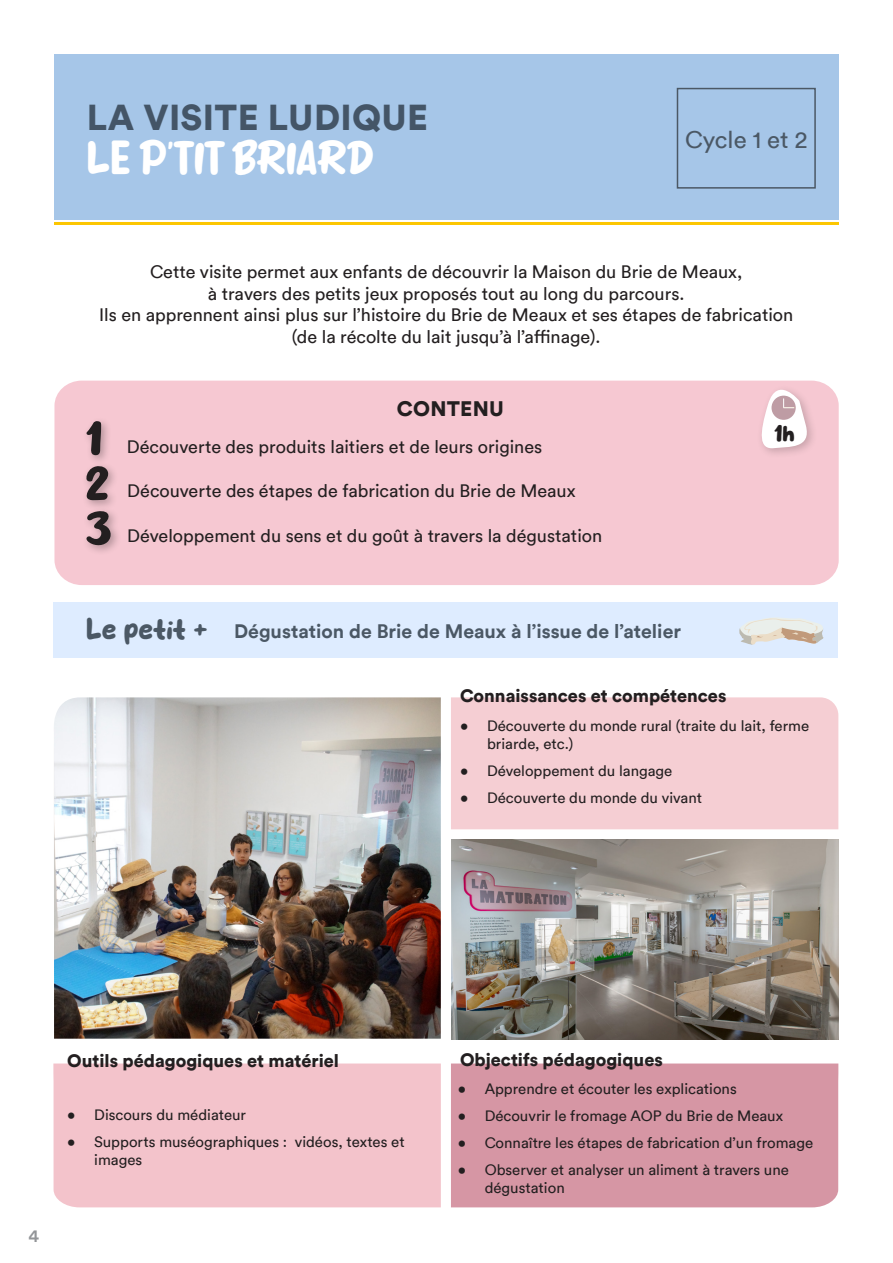
<style>
.page{position:relative;width:893px;height:1263px;background:#fff}
.page>*{position:absolute;margin:0;border:0;box-sizing:border-box;transform-origin:0 0}
.t1{font:900 36px "Circular";letter-spacing:.01em;color:#445567}
.t2{font:36px "Delight Coffee";color:#fff}
.t3{font:24px "Circular";color:#4b5865}
.t4{font:24px "Delight Coffee";color:#4b5865}
.t5{font:900 21px "Circular";letter-spacing:.01em;color:#231f20}
.t6{font:700 19.5px "Circular";color:#4b5865}
.t7{font:19.5px "Delight Coffee";color:#231f20}
.t8{font:18px "Circular";color:#231f20}
.t9{font:900 18px "Circular";color:#231f20}
.t10{font:500 18px "Circular";color:#939598}
.t11{font:15px/18px "Circular";color:#231f20}
</style>
<div class="page">
<div style="left:451px;top:697px;width:387px;height:132px;background:#f5ced3"></div>
<div style="left:53px;top:1063px;width:388px;height:144px;background:#f3c3cb"></div>
<div style="left:451px;top:1063px;width:387px;height:144px;background:#d696a4"></div>
<div style="left:54px;top:54px;width:785px;height:165px;background:#a6c6e8"></div>
<hr style="left:54px;top:222px;width:785px;height:3px;background:#fcc600">
<div style="left:677px;top:88px;width:139px;height:101px;border:2px solid #4b5865"></div>
<div style="left:54px;top:381px;width:785px;height:204px;background:#f6c8d2;border-radius:26px"></div>
<div style="left:82px;top:416px;width:30px;height:50px;background:#231f20;opacity:.33"></div>
<svg style="left:86px;top:421px;width:15px;height:34px"></svg>
<div style="left:82px;top:461px;width:37px;height:50px;background:#231f20;opacity:.33"></div>
<svg style="left:85px;top:465px;width:24px;height:35px"></svg>
<div style="left:82px;top:506px;width:40px;height:50px;background:#231f20;opacity:.33"></div>
<svg style="left:84px;top:509px;width:29px;height:38px"></svg>
<div style="left:756px;top:385px;width:61px;height:74px;background:#231f20;opacity:.22"></div>
<svg style="left:759px;top:380px;width:53px;height:70px"></svg>
<img style="left:54px;top:697px;width:387px;height:342px">
<div style="left:53px;top:602px;width:785px;height:56px;background:#deecff"></div>
<svg style="left:739px;top:617px;width:85px;height:28px"></svg>
<img style="left:451px;top:840px;width:388px;height:200px">
<p class="t1" style="left:87px;top:93px;width:343px">LA VISITE LUDIQUE</p>
<p class="t2" style="left:87px;top:138px;width:289px">LE P’TIT BRIARD</p>
<p class="t3" style="left:685px;top:125px;width:124px">Cycle 1 et 2</p>
<p class="t8" style="left:150px;top:261px;width:594px">Cette visite permet aux enfants de découvrir la Maison du Brie de Meaux,</p>
<p class="t8" style="left:208px;top:283px;width:478px">à travers des petits jeux proposés tout au long du parcours.</p>
<p class="t8" style="left:99px;top:304px;width:696px">Ils en apprennent ainsi plus sur l’histoire du Brie de Meaux et ses étapes de fabrication</p>
<p class="t8" style="left:292px;top:326px;width:310px">(de la récolte du lait jusqu’à l’affinage).</p>
<p class="t5" style="left:397px;top:395px;width:108px">CONTENU</p>
<p class="t8" style="left:127px;top:436px;width:417px">Découverte des produits laitiers et de leurs origines</p>
<p class="t8" style="left:127px;top:480px;width:450px">Découverte des étapes de fabrication du Brie de Meaux</p>
<p class="t8" style="left:127px;top:525px;width:476px">Développement du sens et du goût à travers la dégustation</p>
<p class="t4" style="left:86px;top:616px;width:123px">Le petit +</p>
<p class="t6" style="left:234px;top:618px;width:448px">Dégustation de Brie de Meaux à l’issue de l’atelier</p>
<p class="t9" style="left:460px;top:683px;width:268px">Connaissances et compétences</p>
<p class="t7" style="left:774px;top:422px;width:22px">1h</p>
<p class="t11" style="left:487px;top:716px;width:324px;text-indent:-27px">• Découverte du monde rural (traite du lait, ferme briarde, etc.)</p>
<p class="t11" style="left:460px;top:761px;width:214px">• Développement du langage</p>
<p class="t11" style="left:460px;top:788px;width:244px">• Découverte du monde du vivant</p>
<p class="t10" style="left:28px;top:1224px;width:12px">4</p>
<p class="t9" style="left:67px;top:1048px;width:273px">Outils pédagogiques et matériel</p>
<p class="t9" style="left:460px;top:1047px;width:204px">Objectifs pédagogiques</p>
<p class="t11" style="left:67px;top:1105px;width:180px">• Discours du médiateur</p>
<p class="t11" style="left:94px;top:1132px;width:312px;text-indent:-27px">• Supports muséographiques : vidéos, textes et images</p>
<p class="t11" style="left:458px;top:1080px;width:281px">• Apprendre et écouter les explications</p>
<p class="t11" style="left:458px;top:1107px;width:327px">• Découvrir le fromage AOP du Brie de Meaux</p>
<p class="t11" style="left:458px;top:1134px;width:357px">• Connaître les étapes de fabrication d’un fromage</p>
<p class="t11" style="left:485px;top:1161px;width:306px;text-indent:-27px">• Observer et analyser un aliment à travers une dégustation</p>
</div>
